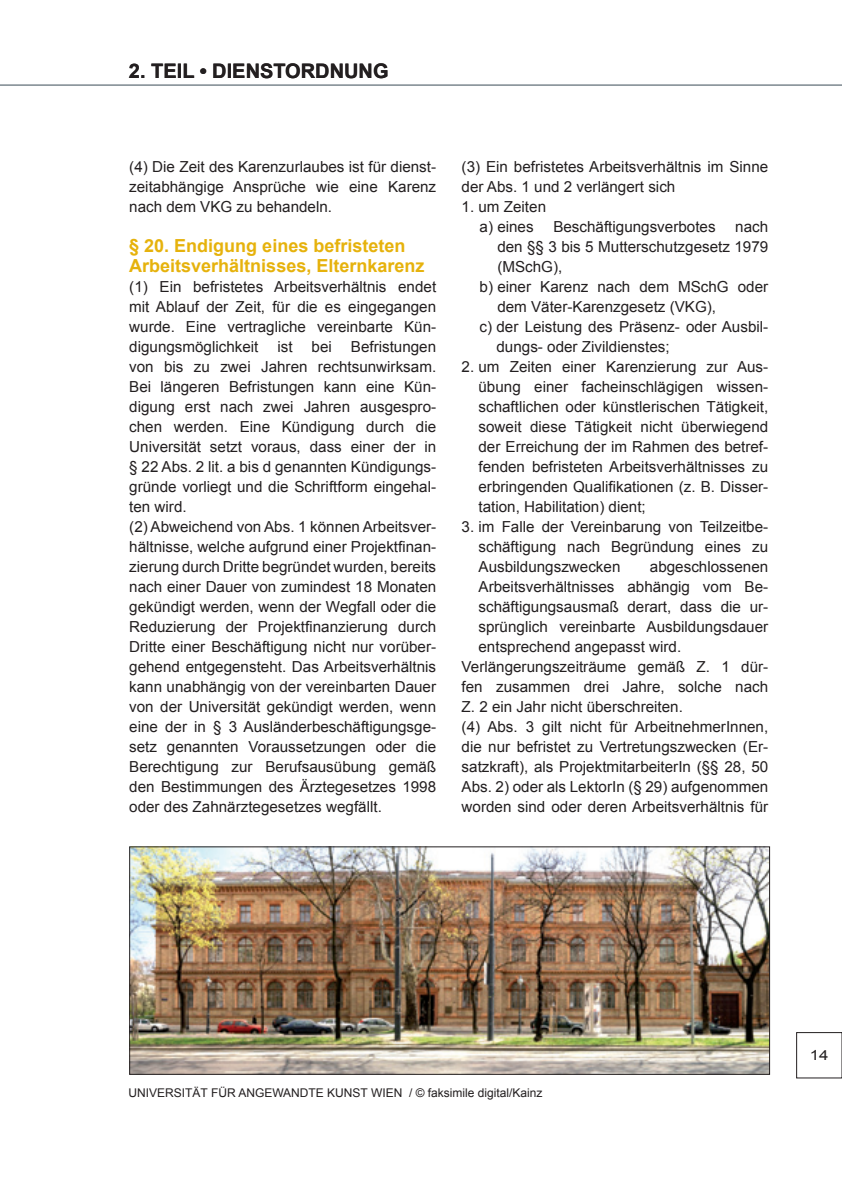
<style>
.page{position:relative;width:842px;height:1191px;background:#fff}
.page>*{position:absolute;margin:0;border:0;box-sizing:border-box;transform-origin:0 0}
.t1{font:700 20px "Arial";color:#231f20}
.t2{font:700 18px/20px "Arial";color:#e6b20c}
.t3{font:15.2px/20px "Arial";color:#231f20;text-align:justify}
.t4{font:14px "Arial";color:#231f20;scale:1.2 1}
.t5{font:12px "Arial";color:#231f20}
</style>
<div class="page">
<div style="left:796px;top:1032px;width:46px;height:46px;border:1px solid #231f20"></div>
<svg style="left:0;top:84px;width:842px;height:1px"></svg>
<img style="left:131px;top:848px;width:637px;height:224px">
<div style="left:129px;top:846px;width:641px;height:228px;border:1px solid #231f20"></div>
<h1 class="t1" style="left:129px;top:58px;width:261px">2. Teil • Dienstordnung</h1>
<p class="t3" style="left:129px;top:157px;width:308px">(4) Die Zeit des Karenzurlaubes ist für dienst&shy;zeitabhängige Ansprüche wie eine Karenz nach dem VKG zu behandeln.</p>
<p class="t2" style="left:129px;top:236px;width:297px">§ 20. Endigung eines befristeten<br>Arbeitsverhältnisses, Elternkarenz</p>
<p class="t3" style="left:129px;top:277px;width:309px;text-align:left">(1) Ein befristetes Arbeitsverhältnis endet mit Ablauf der Zeit, für die es eingegangen wurde. Eine vertragliche vereinbarte Kün&shy;digungsmöglichkeit ist bei Befristungen von bis zu zwei Jahren rechtsunwirksam.<br>Bei längeren Befristungen kann eine Kün&shy;digung erst nach zwei Jahren ausgespro&shy;chen werden. Eine Kündigung durch die Universität setzt voraus, dass einer der in § 22 Abs. 2 lit. a bis d genannten Kündigungs&shy;gründe vorliegt und die Schriftform eingehal&shy;ten wird.<br>(2) Abweichend von Abs. 1 können Arbeitsver&shy;hältnisse, welche aufgrund einer Projektfinan&shy;zierung durch Dritte begründet wurden, bereits nach einer Dauer von zumindest 18 Monaten gekündigt werden, wenn der Wegfall oder die Reduzierung der Projektfinanzierung durch Dritte einer Beschäftigung nicht nur vorüber&shy;gehend entgegensteht. Das Arbeitsverhältnis kann unabhängig von der vereinbarten Dauer von der Universität gekündigt werden, wenn eine der in § 3 Ausländerbeschäftigungsge&shy;setz genannten Voraussetzungen oder die Berechtigung zur Berufsausübung gemäß den Bestimmungen des Ärztegesetzes 1998 oder des Zahnärztegesetzes wegfällt.</p>
<p class="t3" style="left:462px;top:157px;width:308px">(3) Ein befristetes Arbeitsverhältnis im Sinne der Abs. 1 und 2 verlängert sich</p>
<p class="t3" style="left:462px;top:197px;width:86px;text-align:center">1. um Zeiten a) eines</p>
<p class="t3" style="left:553px;top:217px;width:164px">Beschäftigungsverbotes</p>
<p class="t3" style="left:735px;top:217px;width:34px">nach</p>
<p class="t3" style="left:497px;top:237px;width:272px">den §§ 3 bis 5 Mutterschutzgesetz 1979</p>
<p class="t3" style="left:497px;top:257px;width:67px">(MSchG),</p>
<p class="t3" style="left:480px;top:277px;width:290px">b) einer Karenz nach dem MSchG oder</p>
<p class="t3" style="left:497px;top:297px;width:220px">dem Väter-Karenzgesetz (VKG),</p>
<p class="t3" style="left:480px;top:317px;width:290px">c) der Leistung des Präsenz- oder Ausbil-</p>
<p class="t3" style="left:496px;top:337px;width:175px">dungs- oder Zivildienstes;</p>
<p class="t3" style="left:478px;top:357px;width:291px;text-indent:-17px">2. um Zeiten einer Karenzierung zur Aus&shy;übung einer facheinschlägigen wissen&shy;schaftlichen oder künstlerischen Tätigkeit, soweit diese Tätigkeit nicht überwiegend der Erreichung der im Rahmen des betref&shy;fenden befristeten Arbeitsverhältnisses zu erbringenden Qualifikationen (z. B. Disser&shy;tation, Habilitation) dient;</p>
<p class="t3" style="left:478px;top:517px;width:291px;text-indent:-17px">3. im Falle der Vereinbarung von Teilzeitbe&shy;schäftigung nach Begründung eines zu Ausbildungszwecken</p>
<p class="t3" style="left:650px;top:557px;width:120px">abgeschlossenen</p>
<p class="t3" style="left:478px;top:577px;width:291px">Arbeitsverhältnisses abhängig vom Be-</p>
<p class="t3" style="left:478px;top:597px;width:291px">schäftigungsausmaß derart, dass die ur-</p>
<p class="t3" style="left:478px;top:617px;width:291px">sprünglich vereinbarte Ausbildungsdauer</p>
<p class="t3" style="left:478px;top:637px;width:204px">entsprechend angepasst wird.</p>
<p class="t3" style="left:462px;top:657px;width:308px">Verlängerungszeiträume gemäß Z. 1 dür-</p>
<p class="t3" style="left:462px;top:677px;width:308px">fen zusammen drei Jahre, solche nach</p>
<p class="t3" style="left:462px;top:697px;width:223px">Z. 2 ein Jahr nicht überschreiten.</p>
<p class="t3" style="left:462px;top:717px;width:308px">(4) Abs. 3 gilt nicht für ArbeitnehmerI nnen,</p>
<p class="t3" style="left:462px;top:737px;width:308px">die nur befristet zu Vertretungszwecken (Er-</p>
<p class="t3" style="left:462px;top:757px;width:308px">satzkraft), als ProjektmitarbeiterI n (§§ 28, 50</p>
<p class="t3" style="left:462px;top:777px;width:308px">Abs. 2) oder als LektorI n (§ 29) aufgenommen</p>
<p class="t3" style="left:462px;top:797px;width:308px">worden sind oder deren Arbeitsverhältnis für</p>
<p class="t5" style="left:129px;top:1084px;width:416px">u niversität fü r ang ewandte ku nst wien / © faksimile digital/Kainz</p>
<p class="t4" style="left:810px;top:1046px;width:17px">14</p>
</div>
